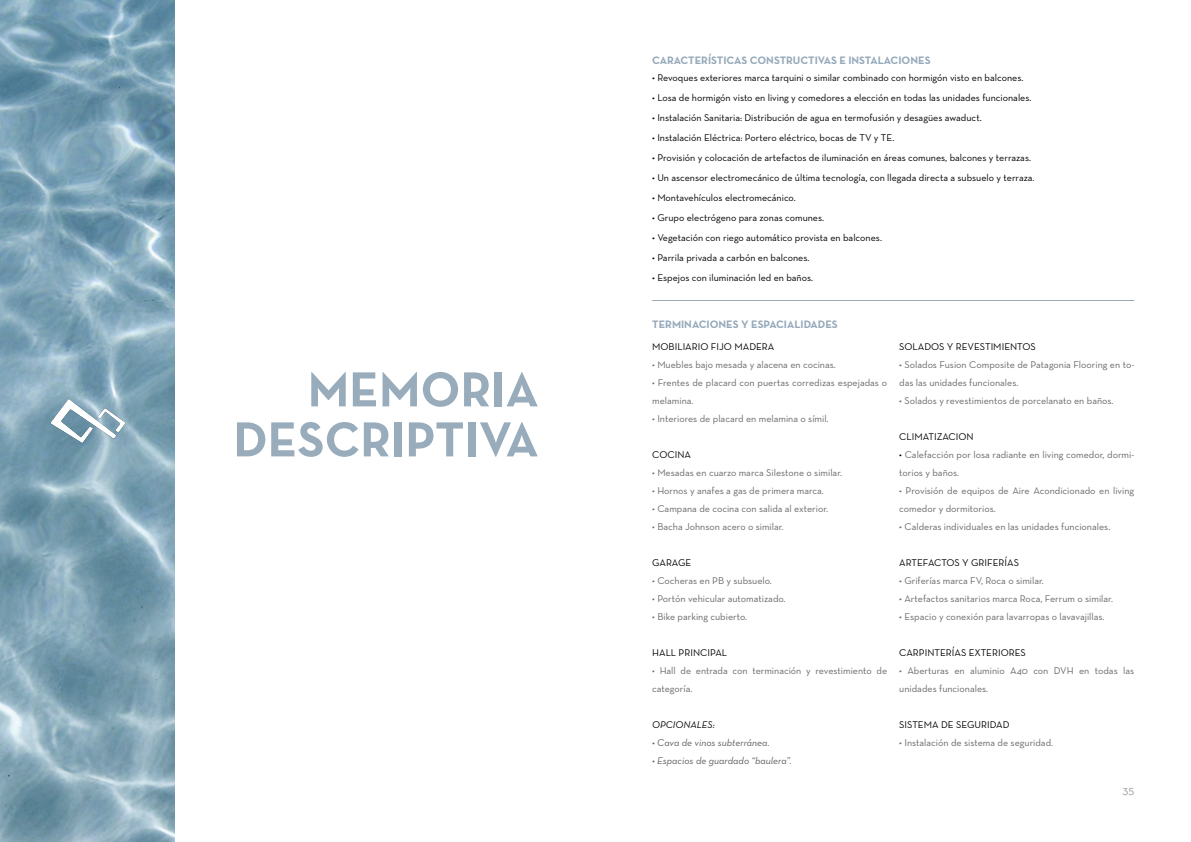
<style>
.page{position:relative;width:1191px;height:842px;background:#fff}
.page>*{position:absolute;margin:0;border:0;box-sizing:border-box;transform-origin:0 0}
.t1{font:700 50px/50px "Neutra Text";color:#98acbb;text-align:right}
.t2{font:12px "Neutra Text";color:#9d9d9c}
.t3{font:700 11px "Neutra Text";color:#95a9ba}
.t4{font:10px/18px "Neutra Text";color:#6a696a}
.t5{font:10px "Neutra Text";color:#000}
.t6{font:italic 10px "Neutra Text";color:#5f5e5e}
.t7{font:italic 10px "Neutra Text";color:#000}
.s1{color:#000}
</style>
<div class="page">
<img style="left:0;top:0;width:174px;height:842px">
<img style="left:46px;top:397px;width:82px;height:48px">
<hr style="left:652px;top:300px;width:482px;height:1px;background:#98acbb">
<h1 class="t1" style="left:233px;top:363px;width:307px">MEMORIA<br>DESCRIPTIVA</h1>
<p class="t3" style="left:652px;top:54px;width:280px">CARACTERÍSTICAS CONSTRUCTIVAS E INSTALACIONES</p>
<p class="t5" style="left:652px;top:72px;width:373px">• Revoques exteriores marca tarquini o similar combinado con hormigón visto en balcones.</p>
<p class="t5" style="left:652px;top:92px;width:381px">• Losa de hormigón visto en living y comedores a elección en todas las unidades funcionales.</p>
<p class="t5" style="left:652px;top:112px;width:331px">• Instalación Sanitaria: Distribución de agua en termofusión y desagües awaduct.</p>
<p class="t5" style="left:652px;top:132px;width:244px">• Instalación Eléctrica: Portero eléctrico, bocas de TV y TE.</p>
<p class="t5" style="left:652px;top:152px;width:380px">• Provisión y colocación de artefactos de iluminación en áreas comunes, balcones y terrazas.</p>
<p class="t5" style="left:652px;top:172px;width:384px">• Un ascensor electromecánico de última tecnología, con llegada directa a subsuelo y terraza.</p>
<p class="t5" style="left:652px;top:192px;width:145px">• Montavehículos electromecánico.</p>
<p class="t5" style="left:652px;top:212px;width:173px">• Grupo electrógeno para zonas comunes.</p>
<p class="t5" style="left:652px;top:232px;width:231px">• Vegetación con riego automático provista en balcones.</p>
<p class="t5" style="left:652px;top:252px;width:159px">• Parrila privada a carbón en balcones.</p>
<p class="t5" style="left:652px;top:272px;width:162px">• Espejos con iluminación led en baños.</p>
<p class="t3" style="left:652px;top:317px;width:187px">TERMINACIONES Y ESPACIALIDADES</p>
<p class="t5" style="left:652px;top:340px;width:124px">MOBILIARIO FIJO MADERA</p>
<p class="t4" style="left:652px;top:355px;width:185px">• Muebles bajo mesada y alacena en cocinas.</p>
<p class="t4" style="left:652px;top:373px;width:236px">• Frentes de placard con puertas corredizas espejadas o melamina.</p>
<p class="t4" style="left:652px;top:409px;width:178px">• Interiores de placard en melamina o símil.</p>
<p class="t5" style="left:652px;top:448px;width:40px">COCINA</p>
<p class="t4" style="left:652px;top:463px;width:191px">• Mesadas en cuarzo marca Silestone o similar.</p>
<p class="t4" style="left:652px;top:481px;width:173px">• Hornos y anafes a gas de primera marca.</p>
<p class="t4" style="left:652px;top:499px;width:177px">• Campana de cocina con salida al exterior.</p>
<p class="t4" style="left:652px;top:517px;width:133px">• Bacha Johnson acero o similar.</p>
<p class="t5" style="left:652px;top:556px;width:41px">GARAGE</p>
<p class="t4" style="left:652px;top:571px;width:121px">• Cocheras en PB y subsuelo.</p>
<p class="t4" style="left:652px;top:589px;width:135px">• Portón vehicular automatizado.</p>
<p class="t4" style="left:652px;top:607px;width:97px">• Bike parking cubierto.</p>
<p class="t5" style="left:652px;top:646px;width:76px">HALL PRINCIPAL</p>
<p class="t4" style="left:652px;top:661px;width:236px">• Hall de entrada con terminación y revestimiento de categoría.</p>
<p class="t7" style="left:652px;top:718px;width:64px">OPCIONALES:</p>
<p class="t6" style="left:652px;top:736px;width:119px">• Cava de vinos subterránea.</p>
<p class="t6" style="left:652px;top:754px;width:141px">• Espacios de guardado “baulera”.</p>
<p class="t5" style="left:899px;top:340px;width:138px">SOLADOS Y REVESTIMIENTOS</p>
<p class="t4" style="left:899px;top:355px;width:236px">• Solados Fusion Composite de Patagonia Flooring en to&shy;das las unidades funcionales.</p>
<p class="t4" style="left:899px;top:391px;width:216px">• Solados y revestimientos de porcelanato en baños.</p>
<p class="t5" style="left:899px;top:430px;width:76px">CLIMATIZACION</p>
<p class="t4" style="left:899px;top:445px;width:236px"><span class="s1">•</span> Calefacción por losa radiante en living comedor, dormi&shy;torios y baños.</p>
<p class="t4" style="left:899px;top:481px;width:236px">• Provisión de equipos de Aire Acondicionado en living comedor y dormitorios.</p>
<p class="t4" style="left:899px;top:517px;width:213px">• Calderas individuales en las unidades funcionales.</p>
<p class="t5" style="left:899px;top:556px;width:121px">ARTEFACTOS Y GRIFERÍAS</p>
<p class="t4" style="left:899px;top:571px;width:146px">• Griferías marca FV, Roca o similar.</p>
<p class="t4" style="left:899px;top:589px;width:215px">• Artefactos sanitarios marca Roca, Ferrum o similar.</p>
<p class="t4" style="left:899px;top:607px;width:207px">• Espacio y conexión para lavarropas o lavavajillas.</p>
<p class="t5" style="left:899px;top:646px;width:128px">CARPINTERÍAS EXTERIORES</p>
<p class="t4" style="left:899px;top:661px;width:236px">• Aberturas en aluminio A40 con DVH en todas las unidades funcionales.</p>
<p class="t5" style="left:899px;top:718px;width:112px">SISTEMA DE SEGURIDAD</p>
<p class="t4" style="left:899px;top:733px;width:155px">• Instalación de sistema de seguridad.</p>
<p class="t2" style="left:1122px;top:782px;width:13px">35</p>
</div>
